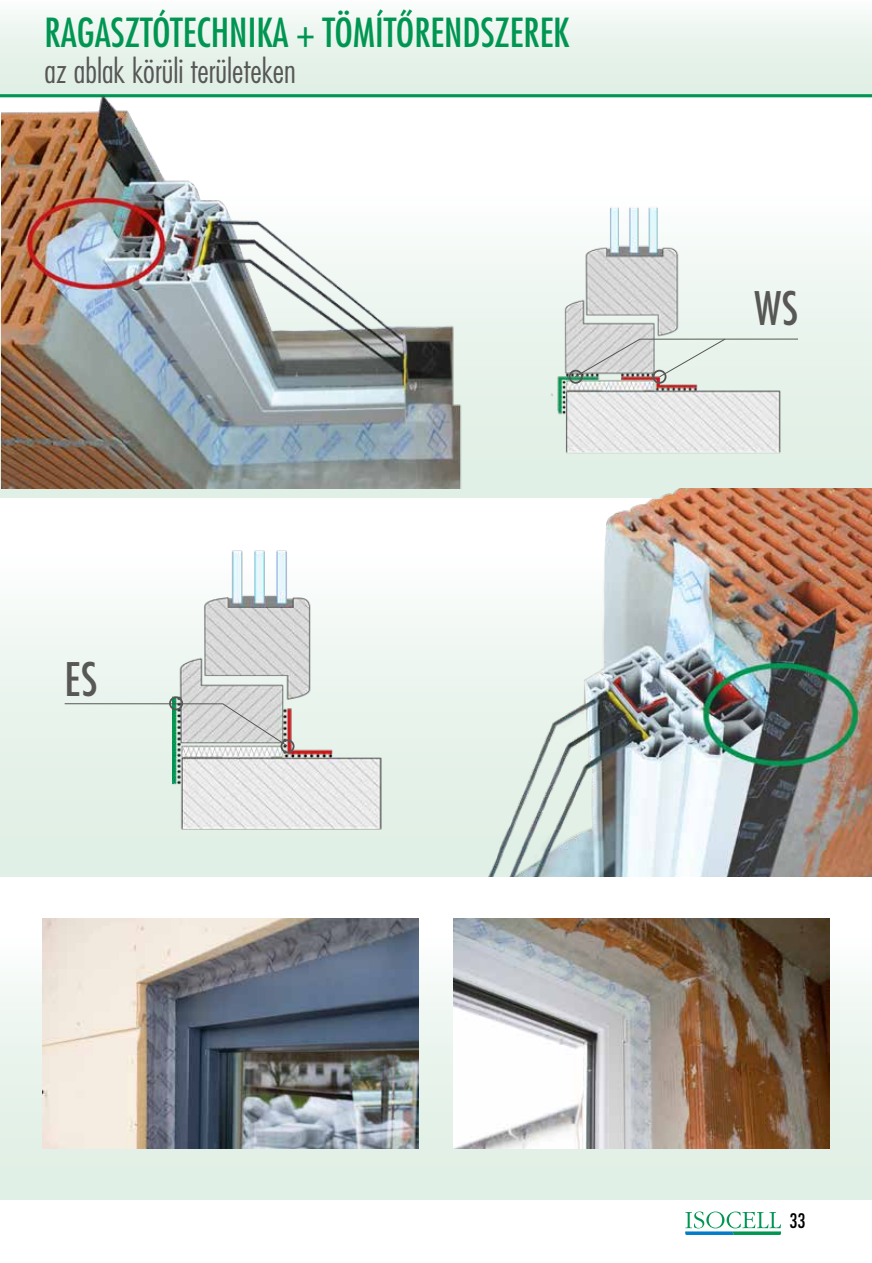
<style>
.page{position:relative;width:872px;height:1263px;background:#fff}
.page>*{position:absolute;margin:0;border:0;box-sizing:border-box;transform-origin:0 0}
.t1{font:500 condensed 45px "Futura LT Pro";color:#575756}
.t2{font:500 condensed 39px "Futura LT Pro";color:#009652}
.t3{font:300 condensed 33px "Futura LT Pro";color:#575756}
.t4{font:500 condensed 19.5px "Futura LT Pro";color:#000}
</style>
<div class="page">
<svg style="left:685px;top:1211px;width:96px;height:24px"></svg>
<div style="left:0;top:0;width:872px;height:94px;background:linear-gradient(to right,#eef6f1,#ecf5f0)"></div>
<hr style="left:0;top:94px;width:872px;height:3px;background:#009652">
<div style="left:0;top:878px;width:872px;height:321px;background:linear-gradient(to bottom,#fffeff,#d9eade)"></div>
<div style="left:0;top:484px;width:872px;height:392px;background:linear-gradient(to bottom,#fff,#dcede1)"></div>
<div style="left:0;top:128px;width:872px;height:369px;background:linear-gradient(to bottom,#fff,#dbeade)"></div>
<img style="left:2px;top:67px;width:793px;height:422px">
<img style="left:172px;top:489px;width:700px;height:387px">
<img style="left:43px;top:918px;width:375px;height:230px">
<img style="left:453px;top:918px;width:376px;height:230px">
<svg style="left:64px;top:703px;width:224px;height:44px;background:#d3dbd6"></svg>
<div style="left:169px;top:696px;width:14px;height:14px;border:2px solid #575756;border-radius:50%"></div>
<div style="left:280px;top:739px;width:14px;height:14px;border:2px solid #575756;border-radius:50%"></div>
<div style="left:569px;top:370px;width:14px;height:14px;border:2px solid #575756;border-radius:50%"></div>
<div style="left:652px;top:370px;width:14px;height:14px;border:2px solid #575756;border-radius:50%"></div>
<svg style="left:574px;top:338px;width:224px;height:40px;background:#d7ded9"></svg>
<p class="t2" style="left:45px;top:6px;width:526px">RAGASZTÓTECHNIKA + TÖMÍTŐRENDSZEREK</p>
<p class="t3" style="left:45px;top:50px;width:253px">az ablak körüli területeken</p>
<p class="t1" style="left:65px;top:649px;width:34px">ES</p>
<p class="t1" style="left:754px;top:278px;width:45px">WS</p>
<p class="t4" style="left:789px;top:1207px;width:18px">33</p>
</div>
